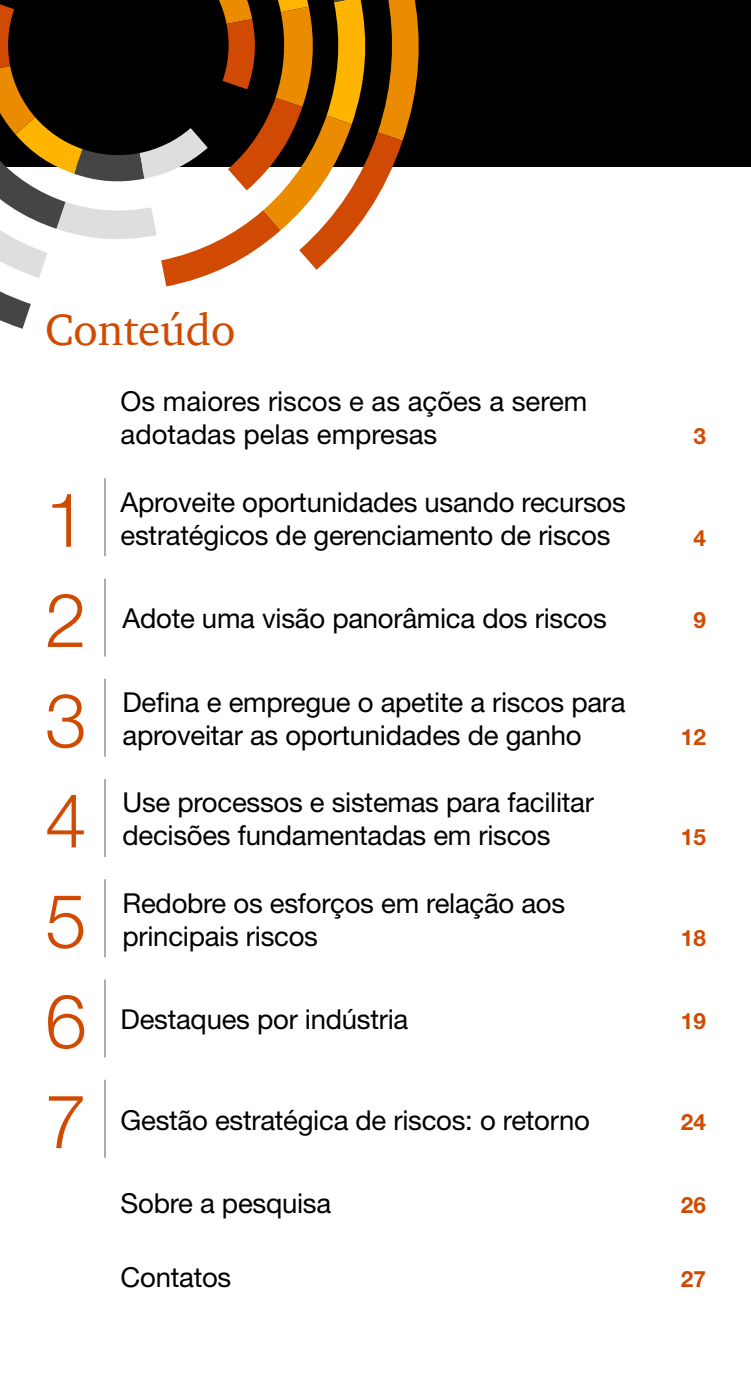
<style>
.page{position:relative;width:751px;height:1375px;background:#fff}
.page>*{position:absolute;margin:0;border:0;box-sizing:border-box;transform-origin:0 0}
.t1{font:300 75px "Helvetica Neue";color:#d04a02}
.t2{font:45px "ITC Charter Com";color:#d04a02}
.t3{font:27.5px/33px "Helvetica Neue";letter-spacing:-.01em;color:#000}
.t4{font:700 22.5px "Helvetica Neue";color:#d04a02}
</style>
<div class="page">
<div style="left:0;top:0;width:750px;height:167px;background:#000"></div>
<svg style="left:0;top:0;width:419px;height:329px"></svg>
<hr style="left:104px;top:478px;width:1px;height:78px;background:#7d7d7d">
<hr style="left:104px;top:579px;width:1px;height:78px;background:#7d7d7d">
<hr style="left:104px;top:679px;width:1px;height:78px;background:#7d7d7d">
<hr style="left:104px;top:779px;width:1px;height:78px;background:#7d7d7d">
<hr style="left:104px;top:879px;width:1px;height:78px;background:#7d7d7d">
<hr style="left:104px;top:980px;width:1px;height:77px;background:#7d7d7d">
<hr style="left:104px;top:1080px;width:1px;height:78px;background:#7d7d7d">
<h2 class="t2" style="left:45px;top:302px;width:192px">Conteúdo</h2>
<p class="t3" style="left:120px;top:385px;width:468px">Os maiores riscos e as ações a serem adotadas pelas empresas</p>
<p class="t4" style="left:692px;top:422px;width:14px">3</p>
<h1 class="t1" style="left:45px;top:474px;width:43px">1</h1>
<h1 class="t1" style="left:45px;top:574px;width:43px">2</h1>
<p class="t3" style="left:120px;top:485px;width:506px">Aproveite oportunidades usando recursos</p>
<p class="t3" style="left:120px;top:518px;width:491px">estratégicos de gerenciamento de riscos</p>
<p class="t4" style="left:692px;top:524px;width:14px">4</p>
<p class="t3" style="left:122px;top:602px;width:485px">Adote uma visão panorâmica dos riscos</p>
<p class="t4" style="left:692px;top:606px;width:14px">9</p>
<h1 class="t1" style="left:45px;top:675px;width:43px">3</h1>
<p class="t3" style="left:122px;top:685px;width:504px">Defina e empregue o apetite a riscos para aproveitar as oportunidades de ganho</p>
<h1 class="t1" style="left:45px;top:775px;width:43px">4</h1>
<p class="t3" style="left:122px;top:786px;width:472px">Use processos e sistemas para facilitar decisões fundamentadas em riscos</p>
<h1 class="t1" style="left:45px;top:875px;width:43px">5</h1>
<p class="t3" style="left:122px;top:886px;width:444px">Redobre os esforços em relação aos principais riscos</p>
<p class="t4" style="left:680px;top:723px;width:27px">12</p>
<p class="t4" style="left:680px;top:823px;width:27px">15</p>
<p class="t4" style="left:680px;top:924px;width:27px">18</p>
<h1 class="t1" style="left:45px;top:975px;width:43px">6</h1>
<h1 class="t1" style="left:45px;top:1076px;width:43px">7</h1>
<p class="t3" style="left:120px;top:1003px;width:289px">Destaques por indústria</p>
<p class="t4" style="left:680px;top:1007px;width:27px">19</p>
<p class="t3" style="left:120px;top:1103px;width:470px">Gestão estratégica de riscos: o retorno</p>
<p class="t4" style="left:680px;top:1108px;width:27px">24</p>
<p class="t3" style="left:120px;top:1187px;width:212px">Sobre a pesquisa</p>
<p class="t4" style="left:680px;top:1191px;width:27px">26</p>
<p class="t3" style="left:120px;top:1260px;width:112px">Contatos</p>
<p class="t4" style="left:680px;top:1265px;width:27px">27</p>
</div>
